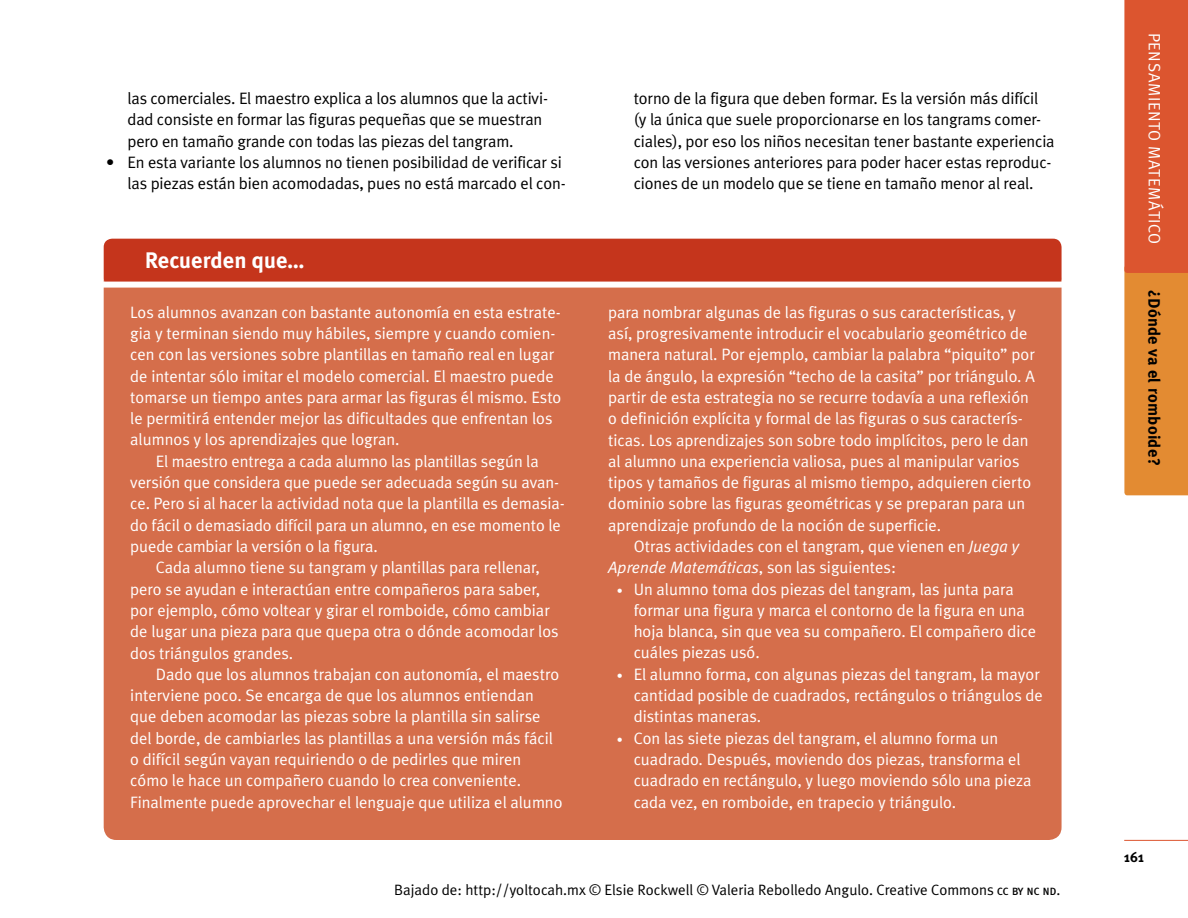
<style>
.page{position:relative;width:1188px;height:918px;background:#fff}
.page>*{position:absolute;margin:0;border:0;box-sizing:border-box;transform-origin:0 0}
.t1{font:700 22.5px "Meta Plus";color:#fff}
.t2{font:16.5px/21.3px "Meta Plus";color:#fff}
.t3{font:16.5px/21.3px "Meta Plus";letter-spacing:-.01em;color:#000}
.t4{font:16.5px "Meta Plus";letter-spacing:.035em;color:#fff}
.t5{font:700 16.5px "Meta Plus";letter-spacing:.02em;color:#000}
.t6{font:15px "Meta Plus";color:#000}
.t7{font:700 14.25px "Meta Plus";color:#000}
.s1{font-style:italic}
.s2{font-size:12px}
.s3{font-weight:500;font-size:10.5px}
</style>
<div class="page">
<svg style="left:1124px;top:0;width:64px;height:495px;background:#df6e31"></svg>
<hr style="left:1124px;top:840px;width:64px;height:1px;background:#dc552f">
<div style="left:104px;top:268px;width:958px;height:572px;background:#d56e4b;border-radius:13px"></div>
<div style="left:104px;top:239px;width:958px;height:47px;background:#c5351c;border-radius:9px"></div>
<div style="left:89px;top:282px;width:985px;height:6px;background:#fff"></div>
<p class="t3" style="left:128px;top:87px;width:422px">las comerciales. El maestro explica a los alumnos que la activi&shy;dad consiste en formar las figuras pequeñas que se muestran pero en tamaño grande con todas las piezas del tangram.</p>
<p class="t3" style="left:106px;top:151px;width:461px;text-align:right">• En esta variante los alumnos no tienen posibilidad de verificar si las piezas están bien acomodadas, pues no está marcado el con-</p>
<h1 class="t1" style="left:145px;top:247px;width:161px">Recuerden que…</h1>
<p class="t2" style="left:130px;top:301px;width:433px">Los alumnos avanzan con bastante autonomía en esta estrate&shy;gia y terminan siendo muy hábiles, siempre y cuando comien&shy;cen con las versiones sobre plantillas en tamaño real en lugar de intentar sólo imitar el modelo comercial. El maestro puede tomarse un tiempo antes para armar las figuras él mismo. Esto le permitirá entender mejor las dificultades que enfrentan los alumnos y los aprendizajes que logran.</p>
<p class="t2" style="left:130px;top:450px;width:436px;text-indent:26px">El maestro entrega a cada alumno las plantillas según la versión que considera que puede ser adecuada según su avan&shy;ce. Pero si al hacer la actividad nota que la plantilla es demasia&shy;do fácil o demasiado difícil para un alumno, en ese momento le puede cambiar la versión o la figura.</p>
<p class="t2" style="left:130px;top:557px;width:430px;text-indent:26px">Cada alumno tiene su tangram y plantillas para rellenar, pero se ayudan e interactúan entre compañeros para saber, por ejemplo, cómo voltear y girar el romboide, cómo cambiar de lugar una pieza para que quepa otra o dónde acomodar los dos triángulos grandes.</p>
<p class="t2" style="left:130px;top:663px;width:434px;text-indent:26px">Dado que los alumnos trabajan con autonomía, el maestro interviene poco. Se encarga de que los alumnos entiendan que deben acomodar las piezas sobre la plantilla sin salirse del borde, de cambiarles las plantillas a una versión más fácil o difícil según vayan requiriendo o de pedirles que miren cómo le hace un compañero cuando lo crea conveniente.<br>Finalmente puede aprovechar el lenguaje que utiliza el alumno</p>
<p class="t3" style="left:634px;top:87px;width:422px">torno de la figura que deben formar. Es la versión más difícil (y la única que suele proporcionarse en los tangrams comer&shy;ciales), por eso los niños necesitan tener bastante experiencia con las versiones anteriores para poder hacer estas reproduc&shy;ciones de un modelo que se tiene en tamaño menor al real.</p>
<p class="t2" style="left:608px;top:301px;width:428px">para nombrar algunas de las figuras o sus características, y así, progresivamente introducir el vocabulario geométrico de manera natural. Por ejemplo, cambiar la palabra “piquito” por la de ángulo, la expresión “techo de la casita” por triángulo. A partir de esta estrategia no se recurre todavía a una reflexión o definición explícita y formal de las figuras o sus caracterís&shy;ticas. Los aprendizajes son sobre todo implícitos, pero le dan al alumno una experiencia valiosa, pues al manipular varios tipos y tamaños de figuras al mismo tiempo, adquieren cierto dominio sobre las figuras geométricas y se preparan para un aprendizaje profundo de la noción de superficie.</p>
<p class="t2" style="left:608px;top:535px;width:413px;text-indent:26px">Otras actividades con el tangram, que vienen en <span class="s1">Juega y<br>Aprende Matemáticas</span>, son las siguientes:</p>
<p class="t2" style="left:634px;top:578px;width:404px;text-indent:-17px"><span class="s2">•</span> Un alumno toma dos piezas del tangram, las junta para formar una figura y marca el contorno de la figura en una hoja blanca, sin que vea su compañero. El compañero dice cuáles piezas usó.</p>
<p class="t2" style="left:634px;top:663px;width:411px;text-indent:-17px"><span class="s2">•</span> El alumno forma, con algunas piezas del tangram, la mayor cantidad posible de cuadrados, rectángulos o triángulos de distintas maneras.</p>
<p class="t2" style="left:634px;top:727px;width:399px;text-indent:-17px"><span class="s2">•</span> Con las siete piezas del tangram, el alumno forma un cuadrado. Después, moviendo dos piezas, transforma el cuadrado en rectángulo, y luego moviendo sólo una pieza cada vez, en romboide, en trapecio y triángulo.</p>
<p class="t6" style="left:394px;top:881px;width:668px">Bajado de: http://yoltocah.mx © Elsie Rockwell © Valeria Rebolledo Angulo. Creative Commons <span class="s3">CC BY NC ND</span>.</p>
<p class="t4" style="left:1164px;top:33px;width:213px;rotate:90deg">PENSAMIENTO MATEMÁTICO</p>
<p class="t5" style="left:1164px;top:290px;width:177px;rotate:90deg">¿Dónde va el romboide?</p>
<p class="t7" style="left:1124px;top:849px;width:21px">161</p>
</div>
